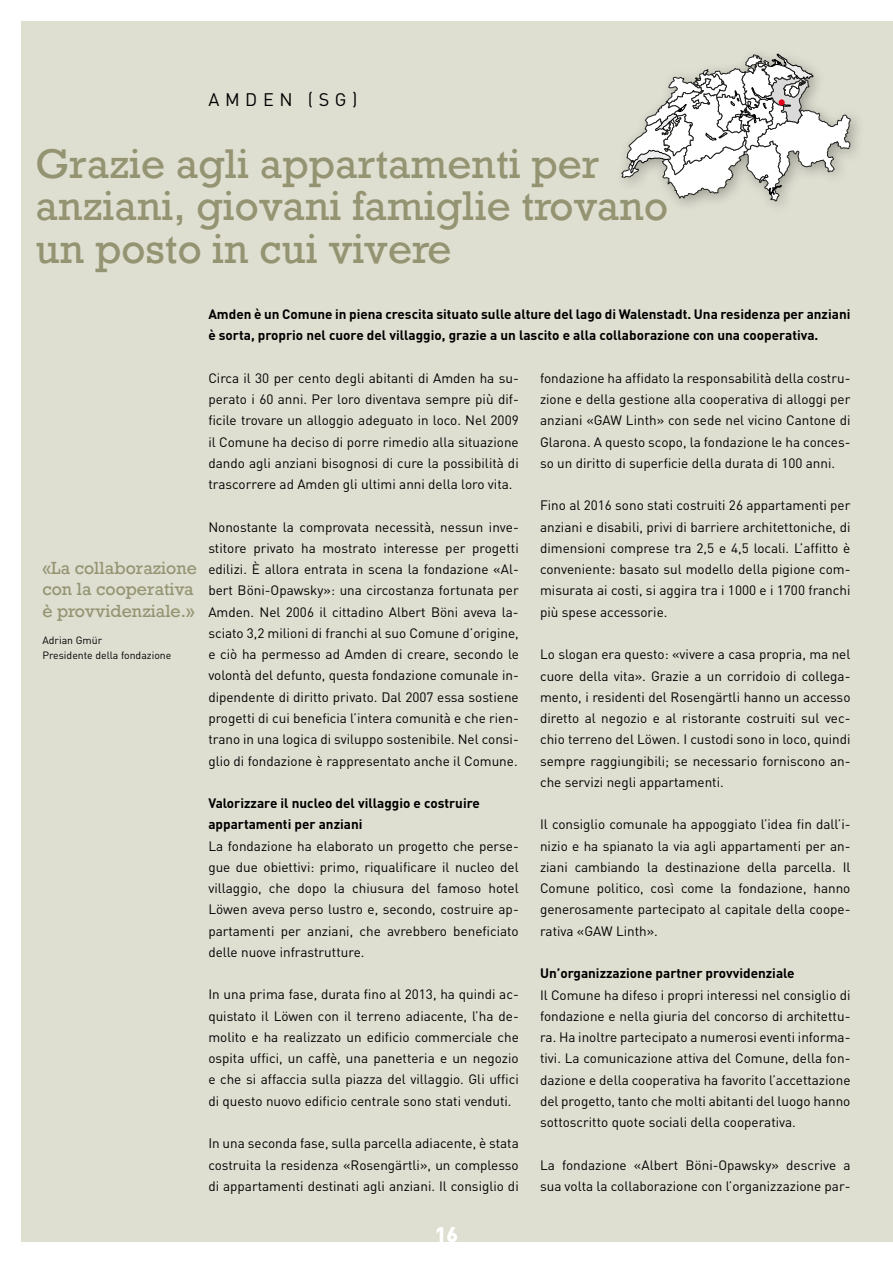
<style>
.page{position:relative;width:893px;height:1263px;background:#fff}
.page>*{position:absolute;margin:0;border:0;box-sizing:border-box;transform-origin:0 0}
.t1{font:39px/42.5px "Rockwell";color:#949472}
.t2{font:900 21px "DINOT";color:#fff}
.t3{font:18px "DINOT";letter-spacing:.31em;color:#000}
.t4{font:16.5px/21.3px "Rockwell";color:#949472}
.t5{font:13.5px/21.3px "DINOT";color:#000;text-align:justify}
.t6{font:700 13.5px/21.3px "DINOT";color:#000}
.t7{font:10.5px/15.3px "DINOT";color:#000}
</style>
<div class="page">
<div style="left:21px;top:21px;width:872px;height:1221px;background:#deded1"></div>
<svg style="left:622px;top:54px;width:228px;height:147px"></svg>
<h3 class="t3" style="left:208px;top:88px;width:151px">AMDEN (SG)</h3>
<h1 class="t1" style="left:35px;top:143px;width:634px">Grazie agli appartamenti per anziani, giovani famiglie trovano un posto in cui vivere</h1>
<p class="t6" style="left:208px;top:303px;width:644px">Amden è un Comune in piena crescita situato sulle alture del lago di Walenstadt. Una residenza per anziani è sorta, proprio nel cuore del villaggio, grazie a un lascito e alla collaborazione con una cooperativa.</p>
<p class="t4" style="left:43px;top:558px;width:156px">«La collaborazione con la cooperativa è provvidenziale.»</p>
<p class="t7" style="left:43px;top:632px;width:130px">Adrian Gmür<br>Presidente della fondazione</p>
<p class="t5" style="left:208px;top:367px;width:312px">Circa il 30 per cento degli abitanti di Amden ha su&shy;perato i 60 anni. Per loro diventava sempre più dif&shy;ficile trovare un alloggio adeguato in loco. Nel 2009 il Comune ha deciso di porre rimedio alla situazione dando agli anziani bisognosi di cure la possibilità di trascorrere ad Amden gli ultimi anni della loro vita.</p>
<p class="t5" style="left:208px;top:515px;width:312px">Nonostante la comprovata necessità, nessun inve&shy;stitore privato ha mostrato interesse per progetti edilizi. È allora entrata in scena la fondazione «Al&shy;bert Böni-Opawsky»: una circostanza fortunata per Amden. Nel 2006 il cittadino Albert Böni aveva la&shy;sciato 3,2 milioni di franchi al suo Comune d’origine, e ciò ha permesso ad Amden di creare, secondo le volontà del defunto, questa fondazione comunale in&shy;dipendente di diritto privato. Dal 2007 essa sostiene progetti di cui beneficia l’intera comunità e che rien&shy;trano in una logica di sviluppo sostenibile. Nel consi&shy;glio di fondazione è rappresentato anche il Comune.</p>
<p class="t6" style="left:208px;top:792px;width:273px">Valorizzare il nucleo del villaggio e costruire appartamenti per anziani</p>
<p class="t5" style="left:208px;top:834px;width:312px">La fondazione ha elaborato un progetto che perse&shy;gue due obiettivi: primo, riqualificare il nucleo del villaggio, che dopo la chiusura del famoso hotel Löwen aveva perso lustro e, secondo, costruire ap&shy;partamenti per anziani, che avrebbero beneficiato delle nuove infrastrutture.</p>
<p class="t5" style="left:208px;top:983px;width:312px">In una prima fase, durata fino al 2013, ha quindi ac&shy;quistato il Löwen con il terreno adiacente, l’ha de&shy;molito e ha realizzato un edificio commerciale che ospita uffici, un caffè, una panetteria e un negozio e che si affaccia sulla piazza del villaggio. Gli uffici di questo nuovo edificio centrale sono stati venduti.</p>
<p class="t5" style="left:208px;top:1132px;width:312px">In una seconda fase, sulla parcella adiacente, è stata costruita la residenza «Rosengärtli», un complesso di appartamenti destinati agli anziani. Il consiglio di</p>
<h2 class="t2" style="left:435px;top:1220px;width:25px">16</h2>
<p class="t5" style="left:540px;top:367px;width:312px">fondazione ha affidato la responsabilità della costru&shy;zione e della gestione alla cooperativa di alloggi per anziani «GAW Linth» con sede nel vicino Cantone di Glarona. A questo scopo, la fondazione le ha conces&shy;so un diritto di superficie della durata di 100 anni.</p>
<p class="t5" style="left:540px;top:494px;width:312px">Fino al 2016 sono stati costruiti 26 appartamenti per anziani e disabili, privi di barriere architettoniche, di dimensioni comprese tra 2,5 e 4,5 locali. L’affitto è conveniente: basato sul modello della pigione com&shy;misurata ai costi, si aggira tra i 1000 e i 1700 franchi più spese accessorie.</p>
<p class="t5" style="left:540px;top:643px;width:312px">Lo slogan era questo: «vivere a casa propria, ma nel cuore della vita». Grazie a un corridoio di collega&shy;mento, i residenti del Rosengärtli hanno un accesso diretto al negozio e al ristorante costruiti sul vec&shy;chio terreno del Löwen. I custodi sono in loco, quindi sempre raggiungibili; se necessario forniscono an&shy;che servizi negli appartamenti.</p>
<p class="t5" style="left:540px;top:813px;width:312px">Il consiglio comunale ha appoggiato l’idea fin dall’i&shy;nizio e ha spianato la via agli appartamenti per an&shy;ziani cambiando la destinazione della parcella. Il Comune politico, così come la fondazione, hanno generosamente partecipato al capitale della coope&shy;rativa «GAW Linth».</p>
<p class="t6" style="left:540px;top:962px;width:256px">Un’organizzazione partner provvidenziale</p>
<p class="t5" style="left:540px;top:983px;width:312px">Il Comune ha difeso i propri interessi nel consiglio di fondazione e nella giuria del concorso di architettu&shy;ra. Ha inoltre partecipato a numerosi eventi informa&shy;tivi. La comunicazione attiva del Comune, della fon&shy;dazione e della cooperativa ha favorito l’accettazione del progetto, tanto che molti abitanti del luogo hanno sottoscritto quote sociali della cooperativa.</p>
<p class="t5" style="left:540px;top:1153px;width:312px">La fondazione «Albert Böni-Opawsky» descrive a sua volta la collaborazione con l’organizzazione par-</p>
</div>
